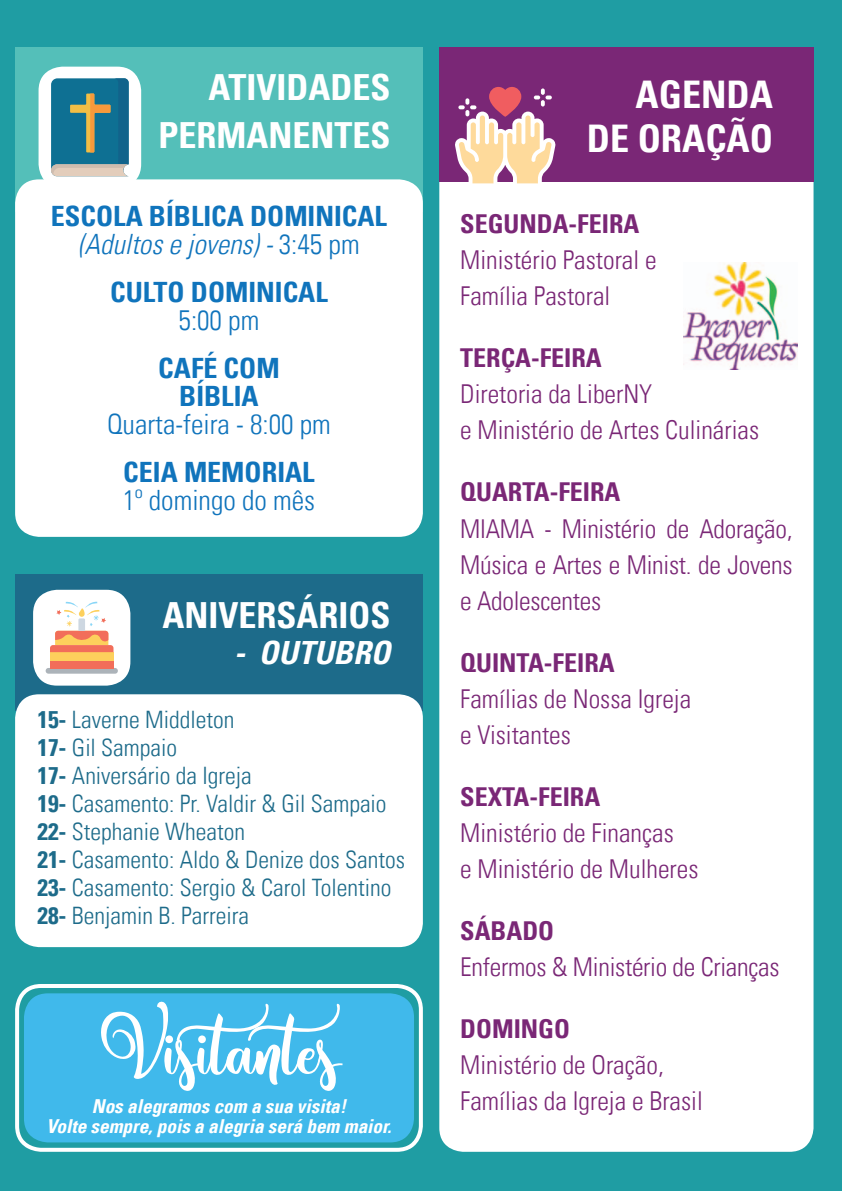
<style>
.page{position:relative;width:842px;height:1191px;background:#1f9da3}
.page>*{position:absolute;margin:0;border:0;box-sizing:border-box;transform-origin:0 0}
.t1{font:63.8px "Amastery Script";color:#fff}
.t2{font:700 condensed 38px/44.4px "Univers LT";color:#fff;text-align:right}
.t3{font:700 condensed 36px/48px "Univers LT";color:#fff;text-align:right}
.t4{font:italic 700 condensed 32px "Univers LT";color:#fff}
.t5{font:700 condensed 28px/28px "Univers LT";color:#1074bc;text-align:center}
.t6{font:300 condensed 28px "Univers LT";color:#1074bc}
.t7{font:300 condensed 26px/36px "Univers LT";color:#7a2776}
.t8{font:700 condensed 26px "Univers LT";color:#7a2776}
.t9{font:300 condensed 24px/28px "Univers LT";color:#1d6b8a}
.t10{font:italic 700 condensed 19.2px/19.2px "Univers LT";color:#fff;text-align:center}
.s1{font-weight:300;font-style:italic}
.s2{font-weight:300}
.s3{font-weight:700}
</style>
<div class="page">
<div style="left:439px;top:79px;width:374px;height:1072px;background:#fff;border-radius:24px"></div>
<div style="left:439px;top:47px;width:374px;height:134px;background:#7a2776"></div>
<img style="left:683px;top:262px;width:114px;height:107px">
<svg style="left:15px;top:984px;width:408px;height:167px;background:#4abbe6"></svg>
<svg style="left:455px;top:87px;width:101px;height:97px"></svg>
<div style="left:15px;top:47px;width:408px;height:165px;background:#54bfb9"></div>
<div style="left:15px;top:179px;width:408px;height:358px;background:#fff;border-radius:24px"></div>
<div style="left:39px;top:67px;width:102px;height:121px;background:#fff;border-radius:24px"></div>
<svg style="left:51px;top:78px;width:78px;height:98px;background:#40808f"></svg>
<div style="left:15px;top:574px;width:408px;height:136px;background:#1d6b8a"></div>
<div style="left:33px;top:590px;width:97px;height:95px;background:#fff;border-radius:24px"></div>
<div style="left:46px;top:668px;width:72px;height:5px;background:#acb3b9;border-radius:3px"></div>
<div style="left:50px;top:652px;width:63px;height:9px;background:#fdd05c"></div>
<div style="left:50px;top:661px;width:63px;height:7px;background:#f26e5a"></div>
<svg style="left:50px;top:602px;width:63px;height:50px"></svg>
<div style="left:15px;top:694px;width:408px;height:253px;background:#fff;border-radius:24px"></div>
<h3 class="t3" style="left:158px;top:63px;width:234px">ATIVIDADES<br>PERMANENTES</h3>
<p class="t5" style="left:51px;top:202px;width:338px">ESCOLA BÍBLICA DOMINICAL <span class="s1">(Adultos e jovens) -</span> <span class="s2">3:45 pm</span></p>
<p class="t5" style="left:110px;top:278px;width:219px">CULTO DOMINICAL</p>
<p class="t6" style="left:179px;top:303px;width:82px">5:00 pm</p>
<p class="t5" style="left:158px;top:354px;width:123px">CAFÉ COM<br>BÍBLIA</p>
<p class="t6" style="left:107px;top:407px;width:225px">Quarta-feira - 8:00 pm</p>
<p class="t5" style="left:123px;top:458px;width:193px">CEIA MEMORIAL</p>
<p class="t6" style="left:123px;top:483px;width:194px">1º domingo do mês</p>
<h3 class="t3" style="left:162px;top:591px;width:230px">ANIVERSÁRIOS</h3>
<p class="t4" style="left:234px;top:633px;width:158px">- OUTUBRO</p>
<p class="t9" style="left:37px;top:705px;width:369px"><span class="s3">15-</span> Laverne Middleton<br><span class="s3">17-</span> Gil Sampaio<br><span class="s3">17-</span> Aniversário da Igreja<br><span class="s3">19-</span> Casamento: Pr. Valdir &amp; Gil Sampaio<br><span class="s3">22-</span> Stephanie Wheaton<br><span class="s3">21-</span> Casamento: Aldo &amp; Denize dos Santos<br><span class="s3">23-</span> Casamento: Sergio &amp; Carol Tolentino<br><span class="s3">28-</span> Benjamin B. Parreira</p>
<h1 class="t1" style="left:98px;top:1014px;width:278px">Visitantes</h1>
<p class="t10" style="left:46px;top:1097px;width:347px">Nos alegramos com a sua visita!<br>Volte sempre, pois a alegria será bem maior.</p>
<h2 class="t2" style="left:587px;top:72px;width:188px">AGENDA<br>DE ORAÇÃO</h2>
<p class="t8" style="left:460px;top:208px;width:181px">SEGUNDA-FEIRA</p>
<p class="t7" style="left:460px;top:242px;width:198px">Ministério Pastoral e<br>Família Pastoral</p>
<p class="t8" style="left:460px;top:342px;width:143px">TERÇA-FEIRA</p>
<p class="t7" style="left:460px;top:376px;width:300px">Diretoria da LiberNY<br>e Ministério de Artes Culinárias</p>
<p class="t8" style="left:460px;top:476px;width:162px">QUARTA-FEIRA</p>
<p class="t7" style="left:460px;top:510px;width:334px;text-align:justify">MIAMA - Ministério de Adoração, Música e Artes e Minist. de Jovens e Adolescentes</p>
<p class="t8" style="left:460px;top:646px;width:156px">QUINTA-FEIRA</p>
<p class="t7" style="left:460px;top:680px;width:232px">Famílias de Nossa Igreja e Visitantes</p>
<p class="t8" style="left:460px;top:780px;width:142px">SEXTA-FEIRA</p>
<p class="t7" style="left:460px;top:814px;width:240px">Ministério de Finanças<br>e Ministério de Mulheres</p>
<p class="t8" style="left:460px;top:914px;width:95px">SÁBADO</p>
<p class="t7" style="left:460px;top:948px;width:321px">Enfermos &amp; Ministério de Crianças</p>
<p class="t8" style="left:460px;top:1012px;width:111px">DOMINGO</p>
<p class="t7" style="left:460px;top:1046px;width:244px">Ministério de Oração,<br>Famílias da Igreja e Brasil</p>
</div>
